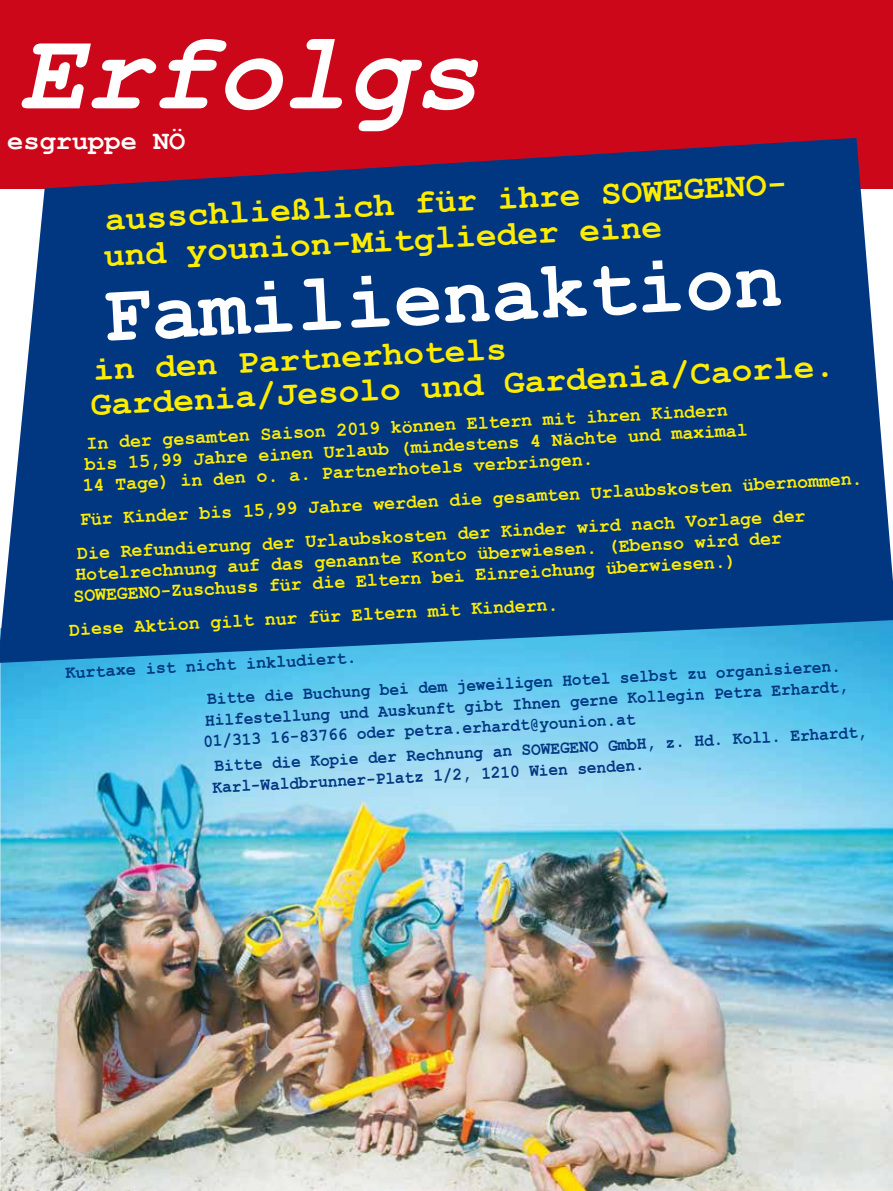
<style>
.page{position:relative;width:893px;height:1191px;background:#fff}
.page>*{position:absolute;margin:0;border:0;box-sizing:border-box;transform-origin:0 0}
.t1{font:italic 700 109.5px "Courier New";color:#fff}
.t2{font:700 81px "Courier New";color:#fff}
.t3{font:700 34.5px/36px "Courier New";color:#ffed00}
.t4{font:700 27px "Courier New";color:#fff}
.t5{font:700 19.5px/21px "Courier New";color:#ffed00;scale:.93 1}
.t6{font:700 18px/21px "Courier New";color:#013781;scale:.89 1}
.t7{font:700 18px/33.8px "Courier New";color:#013781;scale:.93 1}
</style>
<div class="page">
<img style="left:0;top:663px;width:893px;height:528px">
<div style="left:0;top:0;width:893px;height:188px;background:#cc071a"></div>
<svg style="left:0;top:138px;width:893px;height:525px;background:#174184"></svg>
<h1 class="t1" style="left:19px;top:-2px;width:461px">Erfolgs</h1>
<h3 class="t4" style="left:7px;top:124px;width:180px">esgruppe NÖ</h3>
<h3 class="t3" style="left:101px;top:200px;width:684px;rotate:-3deg">ausschließlich für ihre SOWEGENO&shy;und younion-Mitglieder eine</h3>
<h2 class="t2" style="left:100px;top:266px;width:682px;rotate:-3deg">Familienaktion</h2>
<h3 class="t3" style="left:88px;top:351px;width:747px;line-height:34.5px;rotate:-3deg">in den Partnerhotels<br>Gardenia/Jesolo und Gardenia/Caorle.</h3>
<p class="t5" style="left:80px;top:432px;width:718px;text-indent:6px;rotate:-3deg">In der gesamten Saison 2019 können Eltern mit ihren Kindern bis 15,99 Jahre einen Urlaub (mindestens 4 Nächte und maximal<br>14 Tage) in den o. a. Partnerhotels verbringen.</p>
<p class="t5" style="left:75px;top:502px;width:849px;line-height:33.8px;rotate:-3deg">Für Kinder bis 15,99 Jahre werden die gesamten Urlaubskosten übernommen.<br>Die Refundierung der Urlaubskosten der Kinder wird nach Vorlage der</p>
<p class="t5" style="left:72px;top:563px;width:765px;rotate:-3deg">Hotelrechnung auf das genannte Konto überwiesen. (Ebenso wird der<br>SOWEGENO-Zuschuss für die Eltern bei Einreichung überwiesen.)</p>
<p class="t5" style="left:69px;top:618px;width:528px;rotate:-3deg">Diese Aktion gilt nur für Eltern mit Kindern.</p>
<p class="t7" style="left:205px;top:647px;width:684px;text-indent:-140px;rotate:-3deg">Kurtaxe ist nicht inkludiert.<br>Bitte die Buchung bei dem jeweiligen Hotel selbst zu organisieren.</p>
<p class="t6" style="left:202px;top:709px;width:728px;rotate:-3deg">Hilfestellung und Auskunft gibt Ihnen gerne Kollegin Petra Erhardt,<br>01/313 16-83766 oder petra.erhardt@younion.at</p>
<p class="t6" style="left:211px;top:755px;width:739px;rotate:-3deg">Bitte die Kopie der Rechnung an SOWEGENO GmbH, z. Hd. Koll. Erhardt,<br>Karl-Waldbrunner-Platz 1/2, 1210 Wien senden.</p>
</div>
